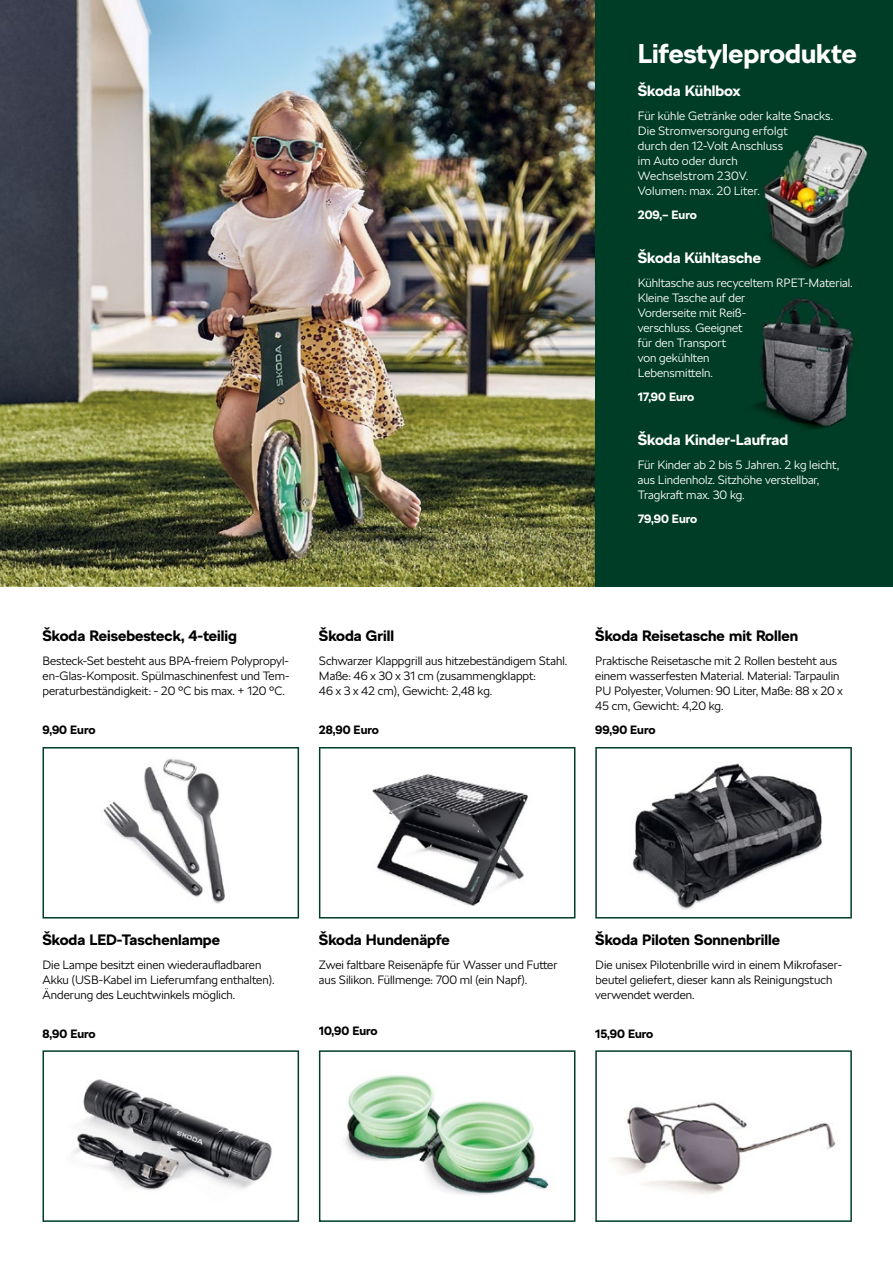
<style>
.page{position:relative;width:893px;height:1263px;background:#fff}
.page>*{position:absolute;margin:0;border:0;box-sizing:border-box;transform-origin:0 0}
.t1{font:700 27px "SKODA Next";color:#fff}
.t2{font:700 15px "SKODA Next";color:#000}
.t3{font:700 15px "SKODA Next";color:#fff}
.t4{font:300 12px/15px "SKODA Next";color:#000}
.t5{font:300 12px/15px "SKODA Next";color:#fff}
.t6{font:700 12px "SKODA Next";color:#000}
.t7{font:700 12px "SKODA Next";color:#fff}
</style>
<div class="page">
<svg style="left:43px;top:747px;width:256px;height:171px"></svg>
<svg style="left:43px;top:1050px;width:256px;height:172px"></svg>
<svg style="left:319px;top:747px;width:256px;height:171px"></svg>
<svg style="left:319px;top:1050px;width:256px;height:172px"></svg>
<svg style="left:595px;top:747px;width:257px;height:171px"></svg>
<svg style="left:595px;top:1050px;width:257px;height:172px"></svg>
<img style="left:0;top:0;width:595px;height:587px">
<div style="left:595px;top:0;width:298px;height:587px;background:#003d27"></div>
<img style="left:0;top:455px;width:1px;height:132px">
<img style="left:763px;top:134px;width:105px;height:135px">
<img style="left:754px;top:299px;width:100px;height:130px">
<h1 class="t1" style="left:638px;top:37px;width:220px">Lifestyleprodukte</h1>
<p class="t3" style="left:638px;top:82px;width:104px">Škoda Kühlbox</p>
<p class="t5" style="left:638px;top:108px;width:197px">Für kühle Getränke oder kalte Snacks.<br>Die Stromversorgung erfolgt<br>durch den 12-Volt Anschluss<br>im Auto oder durch<br>Wechselstrom 230V.<br>Volumen: max. 20 Liter.</p>
<p class="t7" style="left:638px;top:208px;width:60px">209,– Euro</p>
<p class="t3" style="left:638px;top:248px;width:125px">Škoda Kühltasche</p>
<p class="t5" style="left:638px;top:275px;width:216px">Kühltasche aus recyceltem RPET-Material.<br>Kleine Tasche auf der<br>Vorderseite mit Reiß-<br>verschluss. Geeignet<br>für den Transport<br>von gekühlten<br>Lebensmitteln.</p>
<p class="t7" style="left:638px;top:389px;width:58px">17,90 Euro</p>
<p class="t3" style="left:638px;top:430px;width:152px">Škoda Kinder-Laufrad</p>
<p class="t5" style="left:638px;top:457px;width:203px">Für Kinder ab 2 bis 5 Jahren. 2 kg leicht, aus Lindenholz. Sitzhöhe verstellbar,<br>Tragkraft max. 30 kg.</p>
<p class="t7" style="left:638px;top:511px;width:61px">79,90 Euro</p>
<p class="t2" style="left:43px;top:626px;width:196px">Škoda Reisebesteck, 4-teilig</p>
<p class="t4" style="left:43px;top:653px;width:248px;text-align:justify">Besteck-Set besteht aus BPA-freiem Polypropyl&shy;en-Glas-Komposit. Spülmaschinenfest und Tem&shy;peraturbeständigkeit: - 20 °C bis max. + 120 °C.</p>
<p class="t6" style="left:43px;top:722px;width:54px">9,90 Euro</p>
<p class="t2" style="left:319px;top:626px;width:77px">Škoda Grill</p>
<p class="t4" style="left:319px;top:653px;width:250px">Schwarzer Klappgrill aus hitzebeständigem Stahl.<br>Maße: 46 x 30 x 31 cm (zusammengklappt:<br>46 x 3 x 42 cm), Gewicht: 2,48 kg.</p>
<p class="t6" style="left:319px;top:722px;width:61px">28,90 Euro</p>
<p class="t2" style="left:595px;top:626px;width:204px">Škoda Reisetasche mit Rollen</p>
<p class="t4" style="left:595px;top:653px;width:249px">Praktische Reisetasche mit 2 Rollen besteht aus einem wasserfesten Material. Material: Tarpaulin PU Polyester, Volumen: 90 Liter, Maße: 88 x 20 x 45 cm, Gewicht: 4,20 kg.</p>
<p class="t6" style="left:595px;top:722px;width:62px">99,90 Euro</p>
<p class="t2" style="left:43px;top:931px;width:179px">Škoda LED-Taschenlampe</p>
<p class="t4" style="left:43px;top:958px;width:234px">Die Lampe besitzt einen wiederaufladbaren<br>Akku (USB-Kabel im Lieferumfang enthalten).<br>Änderung des Leuchtwinkels möglich.</p>
<p class="t6" style="left:43px;top:1027px;width:55px">8,90 Euro</p>
<p class="t2" style="left:319px;top:931px;width:132px">Škoda Hundenäpfe</p>
<p class="t4" style="left:319px;top:958px;width:240px">Zwei faltbare Reisenäpfe für Wasser und Futter aus Silikon. Füllmenge: 700 ml (ein Napf).</p>
<p class="t6" style="left:319px;top:1024px;width:60px">10,90 Euro</p>
<p class="t2" style="left:595px;top:931px;width:186px">Škoda Piloten Sonnenbrille</p>
<p class="t4" style="left:595px;top:958px;width:248px">Die unisex Pilotenbrille wird in einem Mikrofaser&shy;beutel geliefert, dieser kann als Reinigungstuch verwendet werden.</p>
<p class="t6" style="left:595px;top:1027px;width:59px">15,90 Euro</p>
</div>
